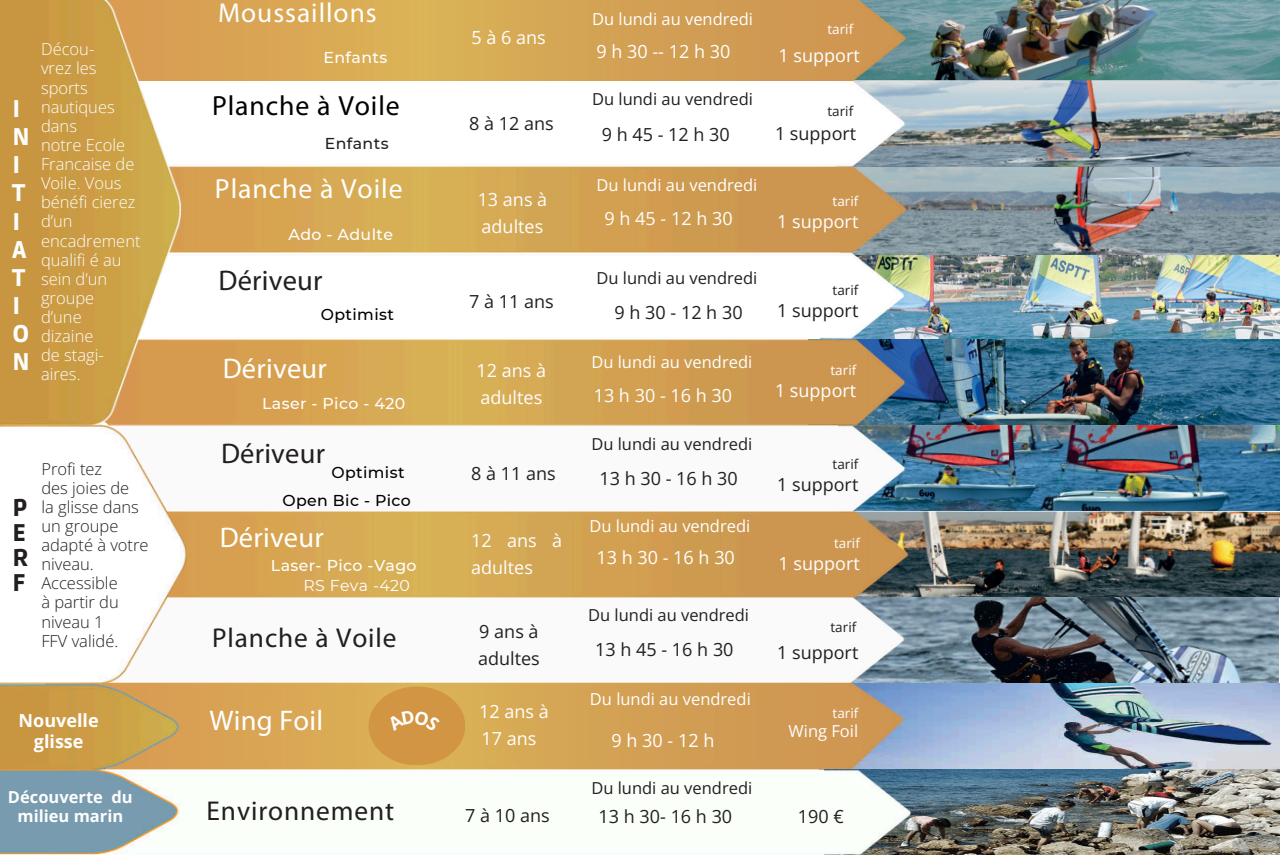
<style>
.page{position:relative;width:1280px;height:855px;background:#fff}
.page>*{position:absolute;margin:0;border:0;box-sizing:border-box;transform-origin:0 0}
.t1{font:28.5px "Myriad Pro";letter-spacing:.01em;color:#fff}
.t2{font:28.5px "Myriad Pro";letter-spacing:.01em;color:#231f20}
.t3{font:27.75px "Myriad Pro";letter-spacing:.035em;color:#000}
.t4{font:27.75px "Myriad Pro";letter-spacing:.035em;color:#fff}
.t5{font:27.45px "Myriad Pro";letter-spacing:.035em;color:#fdfefe}
.t6{font:27.3px "Myriad Pro";letter-spacing:.035em;color:#231f20}
.t7{font:900 24px/28.2px "Ruda";color:#fdfefe}
.t8{font:900 24px/24.8px "Ruda";color:#231f20}
.t9{font:18px/27px "Open Sans";color:#231f20}
.t10{font:18px/27px "Open Sans";color:#fdfefe}
.t11{font:18px/27px "Open Sans";color:#fff}
.t12{font:700 18px/21.3px "Open Sans";color:#fff;text-align:center}
.t13{font:18px "Open Sans";letter-spacing:.26em;color:#fff}
.t14{font:300 16.5px/19.2px "Open Sans";color:#fdfefe}
.t15{font:300 16.5px/19.2px "Open Sans";color:#231f20}
.t16{font:16.5px "Open Sans";color:#231f20}
.t17{font:16.5px "Open Sans";color:#fff}
.t18{font:700 16.5px/19.2px "Open Sans";color:#fdfefe;text-align:center}
.t19{font:16.5px "Open Sans";color:#fdfefe}
.t20{font:500 15.75px "Montserrat";letter-spacing:.025em;color:#fff}
.t21{font:500 15.75px "Montserrat";letter-spacing:.025em;color:#000}
.t22{font:500 15.75px "Montserrat";letter-spacing:.025em;color:#fdfefe}
.t23{font:15.75px "Montserrat";letter-spacing:.025em;color:#fff}
.t24{font:500 15.75px "Montserrat";letter-spacing:.025em;color:#231f20}
.t25{font:13.5px "Open Sans";color:#231f20}
.t26{font:13.5px "Open Sans";color:#fdfefe}
.t27{font:13.5px "Open Sans";color:#fff}
.s1{color:#fdfefe}
</style>
<div class="page">
<img style="left:926px;top:684px;width:352px;height:85px">
<img style="left:926px;top:425px;width:353px;height:86px">
<img style="left:926px;top:255px;width:353px;height:84px">
<img style="left:926px;top:167px;width:353px;height:88px">
<img style="left:926px;top:339px;width:353px;height:86px">
<img style="left:926px;top:80px;width:353px;height:87px">
<img style="left:926px;top:512px;width:353px;height:85px">
<img style="left:926px;top:597px;width:352px;height:86px">
<img style="left:926px;top:0;width:353px;height:80px">
<img style="left:926px;top:769px;width:353px;height:86px">
<img style="left:0;top:0;width:926px;height:855px">
<div style="left:368px;top:686px;width:97px;height:79px;background:#d29544;border-radius:50%"></div>
<h3 class="t7" style="left:12px;top:95px;width:19px">I<br>N<br>I<br>T<br>I<br>A<br>T<br>I<br>O<br>N</h3>
<p class="t14" style="left:41px;top:39px;width:101px">Décou-<br>vrez les sports nautiques dans<br>notre Ecole<br>Francaise de<br>Voile. Vous bénéfi cierez d’un encadrement qualifi é au sein d’un groupe<br>d’une<br>dizaine<br>de stagi&shy;aires.</p>
<h3 class="t8" style="left:12px;top:496px;width:18px">P<br>E<br>R<br>F</h3>
<p class="t15" style="left:41px;top:459px;width:109px">Profi tez<br>des joies de<br>la glisse dans un groupe adapté à votre niveau.<br>Accessible<br>à partir du niveau 1<br>FFV validé.</p>
<p class="t12" style="left:19px;top:709px;width:82px">Nouvelle glisse</p>
<p class="t18" style="left:8px;top:787px;width:126px">Découverte du milieu marin</p>
<h3 class="t5" style="left:218px;top:-4px;width:160px">Moussaillons</h3>
<p class="t20" style="left:323px;top:47px;width:65px">Enfants</p>
<h2 class="t3" style="left:212px;top:89px;width:189px">Planche à Voile</h2>
<p class="t24" style="left:324px;top:133px;width:65px">Enfants</p>
<h2 class="t4" style="left:215px;top:172px;width:189px">Planche à Voile</h2>
<p class="t22" style="left:288px;top:223px;width:106px">Ado - Adulte</p>
<h1 class="t2" style="left:218px;top:263px;width:106px">Dériveur</h1>
<p class="t21" style="left:321px;top:303px;width:74px">Optimist</p>
<h1 class="t1" style="left:223px;top:350px;width:106px">Dériveur</h1>
<p class="t20" style="left:262px;top:393px;width:145px">Laser - Pico - 420</p>
<h1 class="t2" style="left:221px;top:436px;width:106px">Dériveur</h1>
<p class="t21" style="left:282px;top:489px;width:130px">Open Bic - Pico</p>
<p class="t21" style="left:331px;top:462px;width:74px">Optimist</p>
<h1 class="t1" style="left:220px;top:520px;width:106px">Dériveur</h1>
<p class="t20" style="left:271px;top:555px;width:147px">Laser- Pico -Vago</p>
<p class="t23" style="left:303px;top:575px;width:108px">RS Feva -420</p>
<h3 class="t6" style="left:212px;top:621px;width:186px">Planche à Voile</h3>
<h1 class="t1" style="left:209px;top:703px;width:115px">Wing Foil</h1>
<h3 class="t6" style="left:207px;top:794px;width:189px">Environnement</h3>
<p class="t11" style="left:471px;top:23px;width:76px">5 à 6 ans</p>
<p class="t9" style="left:469px;top:110px;width:86px">8 à 12 ans</p>
<p class="t10" style="left:477px;top:186px;width:71px">13 ans à adultes</p>
<p class="t9" style="left:469px;top:288px;width:86px">7 à 11 ans</p>
<p class="t10" style="left:476px;top:356px;width:71px">12 ans à adultes</p>
<p class="t9" style="left:471px;top:460px;width:86px">8 à 11 ans</p>
<p class="t10" style="left:471px;top:526px;width:93px">12 ans à adultes</p>
<p class="t9" style="left:478px;top:617px;width:63px">9 ans à adultes</p>
<p class="t11" style="left:479px;top:697px;width:71px">12 ans à<br>17 ans</p>
<p class="t9" style="left:465px;top:801px;width:86px">7 à 10 ans</p>
<p class="t17" style="left:592px;top:8px;width:162px">Du lundi au vendredi</p>
<p class="t13" style="left:596px;top:39px;width:135px">9h30 <span class="s1">-</span>-12h30</p>
<p class="t16" style="left:592px;top:88px;width:162px">Du lundi au vendredi</p>
<p class="t9" style="left:601px;top:121px;width:130px">9 h 45 - 12 h 30</p>
<p class="t17" style="left:596px;top:174px;width:162px">Du lundi au vendredi</p>
<p class="t10" style="left:604px;top:205px;width:130px">9 h 45 - 12 h 30</p>
<p class="t16" style="left:596px;top:267px;width:162px">Du lundi au vendredi</p>
<p class="t9" style="left:614px;top:298px;width:130px">9 h 30 - 12 h 30</p>
<p class="t17" style="left:591px;top:351px;width:162px">Du lundi au vendredi</p>
<p class="t10" style="left:593px;top:382px;width:140px">13 h 30 - 16 h 30</p>
<p class="t16" style="left:591px;top:433px;width:162px">Du lundi au vendredi</p>
<p class="t9" style="left:599px;top:465px;width:140px">13 h 30 - 16 h 30</p>
<p class="t17" style="left:589px;top:515px;width:162px">Du lundi au vendredi</p>
<p class="t11" style="left:596px;top:543px;width:140px">13 h 30 - 16 h 30</p>
<p class="t16" style="left:588px;top:604px;width:162px">Du lundi au vendredi</p>
<p class="t9" style="left:595px;top:635px;width:140px">13 h 45 - 16 h 30</p>
<p class="t17" style="left:590px;top:688px;width:162px">Du lundi au vendredi</p>
<p class="t11" style="left:611px;top:727px;width:104px">9 h 30 - 12 h</p>
<p class="t16" style="left:591px;top:776px;width:162px">Du lundi au vendredi</p>
<p class="t27" style="left:827px;top:20px;width:27px">tarif</p>
<p class="t11" style="left:778px;top:42px;width:83px">1 support</p>
<p class="t25" style="left:827px;top:102px;width:27px">tarif</p>
<p class="t9" style="left:774px;top:120px;width:83px">1 support</p>
<p class="t26" style="left:832px;top:192px;width:27px">tarif</p>
<p class="t10" style="left:777px;top:208px;width:83px">1 support</p>
<p class="t25" style="left:832px;top:281px;width:27px">tarif</p>
<p class="t9" style="left:777px;top:296px;width:83px">1 support</p>
<p class="t27" style="left:830px;top:361px;width:27px">tarif</p>
<p class="t11" style="left:774px;top:377px;width:83px">1 support</p>
<p class="t25" style="left:832px;top:455px;width:27px">tarif</p>
<p class="t9" style="left:777px;top:470px;width:83px">1 support</p>
<p class="t26" style="left:834px;top:534px;width:27px">tarif</p>
<p class="t10" style="left:778px;top:550px;width:83px">1 support</p>
<p class="t25" style="left:830px;top:618px;width:27px">tarif</p>
<p class="t9" style="left:777px;top:639px;width:83px">1 support</p>
<p class="t26" style="left:832px;top:703px;width:27px">tarif</p>
<p class="t19" style="left:788px;top:720px;width:71px">Wing Foil</p>
<p class="t9" style="left:598px;top:803px;width:135px">13 h 30- 16 h 30</p>
<p class="t9" style="left:797px;top:803px;width:47px">190 €</p>
</div>
